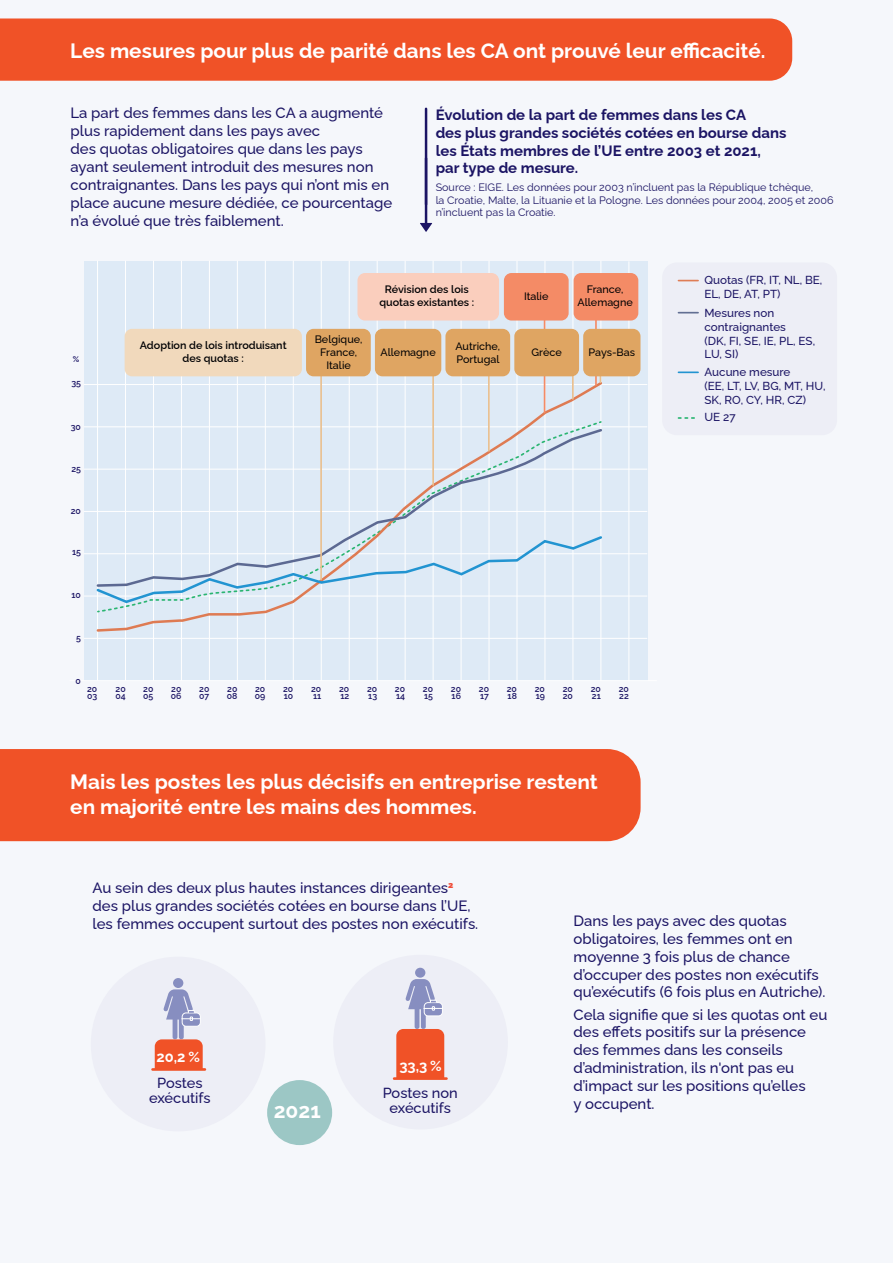
<style>
.page{position:relative;width:893px;height:1263px;background:#f5f7fb}
.page>*{position:absolute;margin:0;border:0;box-sizing:border-box;transform-origin:0 0}
.t1{font:700 21px "Raleway";color:#fff}
.t2{font:700 20.7px/24.9px "Raleway";color:#fff}
.t3{font:500 15px/17.9px "Raleway";color:#1b1464}
.t4{font:700 15px/17.9px "Raleway";color:#1b1464}
.t5{font:700 14.7px "Raleway";color:#fff}
.t6{font:500 14.55px/14.9px "Raleway";color:#1b1464;text-align:center}
.t7{font:500 11.55px/14px "Raleway";color:#1b1464}
.t8{font:10.8px/12.9px "Raleway";color:#1b1464}
.t9{font:500 10.8px/12.9px "Raleway";color:#000002;text-align:center}
.t10{font:600 10.8px/12.9px "Raleway";color:#000002;text-align:center}
.t11{font:600 8.7px/7.4px "Raleway";color:#1b1464}
.t12{font:700 8.25px "Raleway";color:#1b1464}
</style>
<div class="page">
<div style="left:0;top:18px;width:792px;height:63px;background:#f05227"></div>
<div style="left:0;top:749px;width:641px;height:92px;background:#f05227"></div>
<div style="left:84px;top:261px;width:563px;height:420px;background:#deeaf6"></div>
<hr style="left:97px;top:261px;width:1px;height:420px;background:#fff">
<hr style="left:125px;top:261px;width:1px;height:420px;background:#fff">
<hr style="left:153px;top:261px;width:1px;height:420px;background:#fff">
<hr style="left:181px;top:261px;width:1px;height:420px;background:#fff">
<hr style="left:209px;top:261px;width:1px;height:420px;background:#fff">
<hr style="left:237px;top:261px;width:1px;height:420px;background:#fff">
<hr style="left:265px;top:261px;width:1px;height:420px;background:#fff">
<hr style="left:293px;top:261px;width:1px;height:420px;background:#fff">
<hr style="left:321px;top:261px;width:1px;height:420px;background:#fff">
<hr style="left:349px;top:261px;width:1px;height:420px;background:#fff">
<hr style="left:377px;top:261px;width:1px;height:420px;background:#fff">
<hr style="left:405px;top:261px;width:1px;height:420px;background:#fff">
<hr style="left:433px;top:261px;width:1px;height:420px;background:#fff">
<hr style="left:461px;top:261px;width:1px;height:420px;background:#fff">
<hr style="left:489px;top:261px;width:1px;height:420px;background:#fff">
<hr style="left:517px;top:261px;width:1px;height:420px;background:#fff">
<hr style="left:545px;top:261px;width:1px;height:420px;background:#fff">
<hr style="left:572px;top:261px;width:1px;height:420px;background:#fff">
<hr style="left:600px;top:261px;width:1px;height:420px;background:#fff">
<hr style="left:628px;top:261px;width:1px;height:420px;background:#fff">
<hr style="left:84px;top:384px;width:563px;height:1px;background:#fff">
<hr style="left:84px;top:426px;width:563px;height:1px;background:#fff">
<hr style="left:84px;top:469px;width:563px;height:1px;background:#fff">
<hr style="left:84px;top:511px;width:563px;height:1px;background:#fff">
<hr style="left:84px;top:553px;width:563px;height:1px;background:#fff">
<hr style="left:84px;top:596px;width:563px;height:1px;background:#fff">
<hr style="left:84px;top:638px;width:563px;height:1px;background:#fff">
<hr style="left:70px;top:680px;width:587px;height:1px;background:#fff">
<svg style="left:95px;top:380px;width:509px;height:253px"></svg>
<svg style="left:95px;top:588px;width:509px;height:25px"></svg>
<svg style="left:95px;top:427px;width:509px;height:161px"></svg>
<div style="left:125px;top:329px;width:177px;height:47px;background:#f1d9bc;border-radius:8px"></div>
<div style="left:357px;top:273px;width:142px;height:47px;background:#facebd;border-radius:8px"></div>
<hr style="left:320px;top:368px;width:2px;height:211px;background:#e8bf8f">
<hr style="left:432px;top:367px;width:2px;height:118px;background:#e8bf8f">
<hr style="left:488px;top:367px;width:2px;height:84px;background:#e8bf8f">
<hr style="left:544px;top:317px;width:1px;height:96px;background:#f48b66">
<hr style="left:595px;top:310px;width:2px;height:75px;background:#f48b66">
<hr style="left:572px;top:366px;width:2px;height:33px;background:#e8bf8f">
<div style="left:504px;top:273px;width:65px;height:47px;background:#f48b66;border-radius:8px"></div>
<div style="left:662px;top:262px;width:175px;height:173px;background:#edeef6;border-radius:15px"></div>
<svg style="left:678px;top:280px;width:20px;height:1px"></svg>
<svg style="left:678px;top:312px;width:20px;height:1px"></svg>
<hr style="left:678px;top:371px;width:20px;height:2px;background:#2294d1">
<svg style="left:678px;top:417px;width:17px;height:2px"></svg>
<div style="left:267px;top:1080px;width:65px;height:65px;background:#9cc7c5;border-radius:50%"></div>
<div style="left:333px;top:955px;width:175px;height:174px;background:#edeef6;border-radius:50%"></div>
<div style="left:91px;top:957px;width:174px;height:174px;background:#edeef6;border-radius:50%"></div>
<div style="left:173px;top:978px;width:10px;height:10px;background:#878ec0;border-radius:50%"></div>
<div style="left:415px;top:968px;width:10px;height:10px;background:#878ec0;border-radius:50%"></div>
<svg style="left:155px;top:989px;width:48px;height:79px"></svg>
<hr style="left:153px;top:1068px;width:52px;height:3px;background:#f05227">
<svg style="left:396px;top:979px;width:48px;height:98px"></svg>
<hr style="left:394px;top:1077px;width:52px;height:3px;background:#f05227">
<div style="left:574px;top:273px;width:64px;height:47px;background:#f48b66;border-radius:8px"></div>
<hr style="left:425px;top:109px;width:2px;height:95px;background:#1b1464">
<hr style="left:425px;top:158px;width:2px;height:67px;background:#1b1464">
<svg style="left:420px;top:223px;width:12px;height:9px"></svg>
<div style="left:306px;top:329px;width:65px;height:47px;background:#dfa562;border-radius:8px"></div>
<div style="left:375px;top:329px;width:66px;height:47px;background:#dfa562;border-radius:8px"></div>
<div style="left:445px;top:329px;width:65px;height:47px;background:#dfa562;border-radius:8px"></div>
<div style="left:514px;top:329px;width:65px;height:47px;background:#dfa562;border-radius:8px"></div>
<div style="left:583px;top:329px;width:57px;height:47px;background:#dfa562;border-radius:8px"></div>
<h2 class="t2" style="left:70px;top:36px;width:697px">Les mesures pour plus de parité dans les CA ont prouvé leur efficacité.</h2>
<p class="t3" style="left:71px;top:102px;width:323px">La part des femmes dans les CA a augmenté plus rapidement dans les pays avec<br>des quotas obligatoires que dans les pays ayant seulement introduit des mesures non contraignantes. Dans les pays qui n’ont mis en place aucune mesure dédiée, ce pourcentage n’a évolué que très faiblement.</p>
<p class="t4" style="left:436px;top:104px;width:352px">Évolution de la part de femmes dans les CA<br>des plus grandes sociétés cotées en bourse dans les États membres de l’UE entre 2003 et 2021, par type de mesure.</p>
<p class="t8" style="left:436px;top:179px;width:399px">Source : EIGE. Les données pour 2003 n’incluent pas la République tchèque,<br>la Croatie, Malte, la Lituanie et la Pologne. Les données pour 2004, 2005 et 2006 n’incluent pas la Croatie.</p>
<p class="t12" style="left:73px;top:353px;width:8px">%</p>
<p class="t11" style="left:71px;top:378px;width:11px">35</p>
<p class="t11" style="left:71px;top:422px;width:12px">30</p>
<p class="t11" style="left:71px;top:464px;width:11px">25</p>
<p class="t11" style="left:71px;top:506px;width:12px">20</p>
<p class="t11" style="left:72px;top:547px;width:10px">15</p>
<p class="t11" style="left:71px;top:590px;width:11px">10</p>
<p class="t11" style="left:76px;top:633px;width:6px">5</p>
<p class="t11" style="left:76px;top:676px;width:7px">0</p>
<p class="t11" style="left:87px;top:684px;width:12px">20<br>03</p>
<p class="t10" style="left:140px;top:338px;width:148px">Adoption de lois introduisant des quotas :</p>
<p class="t9" style="left:315px;top:331px;width:49px">Belgique,<br>France,<br>Italie</p>
<p class="t10" style="left:380px;top:282px;width:96px">Révision des lois quotas existantes :</p>
<p class="t9" style="left:524px;top:288px;width:26px">Italie</p>
<p class="t9" style="left:577px;top:282px;width:57px">France,<br>Allemagne</p>
<p class="t9" style="left:381px;top:345px;width:57px">Allemagne</p>
<p class="t9" style="left:455px;top:338px;width:46px;text-align:left">Autriche,<br>Portugal</p>
<p class="t9" style="left:532px;top:344px;width:32px">Grèce</p>
<p class="t9" style="left:589px;top:344px;width:48px">Pays-Bas</p>
<p class="t11" style="left:115px;top:684px;width:12px">20<br>04</p>
<p class="t11" style="left:143px;top:684px;width:12px">20<br>05</p>
<p class="t11" style="left:171px;top:684px;width:12px">20<br>06</p>
<p class="t11" style="left:199px;top:684px;width:12px">20<br>07</p>
<p class="t11" style="left:227px;top:684px;width:12px">20<br>08</p>
<p class="t11" style="left:255px;top:684px;width:12px">20<br>09</p>
<p class="t11" style="left:283px;top:684px;width:12px">20<br>10</p>
<p class="t11" style="left:311px;top:684px;width:12px">20<br>11</p>
<p class="t11" style="left:339px;top:684px;width:12px">20<br>12</p>
<p class="t11" style="left:367px;top:684px;width:12px">20<br>13</p>
<p class="t11" style="left:395px;top:684px;width:12px">20<br>14</p>
<p class="t11" style="left:423px;top:684px;width:12px">20<br>15</p>
<p class="t11" style="left:451px;top:684px;width:12px">20<br>16</p>
<p class="t11" style="left:479px;top:684px;width:12px">20<br>17</p>
<p class="t11" style="left:507px;top:684px;width:12px">20<br>18</p>
<p class="t11" style="left:535px;top:684px;width:12px">20<br>19</p>
<p class="t11" style="left:563px;top:684px;width:12px">20<br>20</p>
<p class="t11" style="left:591px;top:684px;width:12px">20<br>21</p>
<p class="t11" style="left:619px;top:684px;width:12px">20<br>22</p>
<h2 class="t2" style="left:70px;top:767px;width:529px">Mais les postes les plus décisifs en entreprise restent en majorité entre les mains des hommes.</h2>
<p class="t7" style="left:704px;top:272px;width:119px">Quotas (FR, IT, NL, BE,<br>EL, DE, AT, PT)</p>
<p class="t7" style="left:704px;top:304px;width:112px">Mesures non contraignantes<br>(DK, FI, SE, IE, PL, ES,<br>LU, SI)</p>
<p class="t7" style="left:704px;top:363px;width:123px">Aucune mesure<br>(EE, LT, LV, BG, MT, HU,<br>SK, RO, CY, HR, CZ)</p>
<p class="t7" style="left:704px;top:409px;width:33px">UE 27</p>
<p class="t3" style="left:93px;top:877px;width:387px">Au sein des deux plus hautes instances dirigeantes<sup>2 </sup>des plus grandes sociétés cotées en bourse dans l’UE, les femmes occupent surtout des postes non exécutifs.</p>
<p class="t5" style="left:157px;top:1045px;width:45px">20,2 %</p>
<p class="t5" style="left:399px;top:1054px;width:44px">33,3 %</p>
<p class="t6" style="left:149px;top:1074px;width:63px">Postes exécutifs</p>
<p class="t6" style="left:383px;top:1083px;width:77px">Postes non exécutifs</p>
<h1 class="t1" style="left:274px;top:1094px;width:48px">2021</h1>
<p class="t3" style="left:574px;top:910px;width:253px">Dans les pays avec des quotas obligatoires, les femmes ont en moyenne 3 fois plus de chance d’occuper des postes non exécutifs qu’exécutifs (6 fois plus en Autriche).</p>
<p class="t3" style="left:574px;top:1003px;width:255px">Cela signifie que si les quotas ont eu des effets positifs sur la présence des femmes dans les conseils d’administration, ils n'ont pas eu d’impact sur les positions qu’elles<br>y occupent.</p>
</div>
